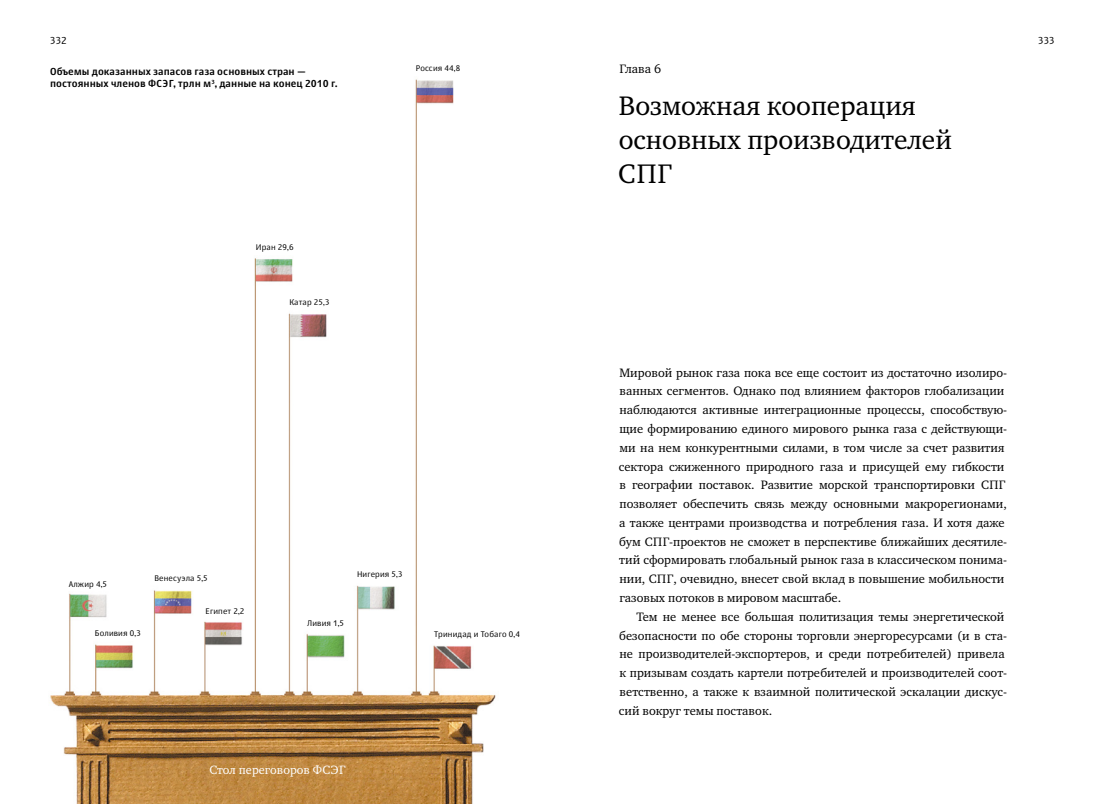
<style>
.page{position:relative;width:1105px;height:804px;background:#fff}
.page>*{position:absolute;margin:0;border:0;box-sizing:border-box;transform-origin:0 0}
.t1{font:27.5px/33.8px "Charter ITC";color:#000}
.t2{font:12.5px/18.8px "Charter ITC";color:#000}
.t3{font:12.38px "Charter ITC";color:#fff}
.t4{font:700 10px/12px "Story";color:#000}
.t5{font:10px "Story";color:#000}
.t6{font:8.12px "Story";letter-spacing:.02em;color:#000}
</style>
<div class="page">
<img style="left:50px;top:79px;width:446px;height:724px">
<p class="t5" style="left:50px;top:34px;width:18px">332</p>
<p class="t5" style="left:1038px;top:34px;width:18px">333</p>
<p class="t4" style="left:50px;top:65px;width:288px">Объемы доказанных запасов газа основных стран — постоянных членов ФСЭГ, трлн м<sup>3</sup>, данные на конец 2010 г.</p>
<p class="t6" style="left:256px;top:242px;width:39px">Иран 29,6</p>
<p class="t6" style="left:289px;top:297px;width:42px">Катар 25,3</p>
<p class="t6" style="left:416px;top:63px;width:46px">Россия 44,8</p>
<p class="t6" style="left:69px;top:578px;width:40px">Алжир 4,5</p>
<p class="t6" style="left:154px;top:573px;width:55px">Венесуэла 5,5</p>
<p class="t6" style="left:205px;top:605px;width:40px">Египет 2,2</p>
<p class="t6" style="left:357px;top:569px;width:47px">Нигерия 5,3</p>
<p class="t6" style="left:307px;top:617px;width:38px">Ливия 1,5</p>
<p class="t6" style="left:95px;top:627px;width:47px">Боливия 0,3</p>
<p class="t6" style="left:434px;top:628px;width:87px">Тринидад и Тобаго 0,4</p>
<p class="t3" style="left:209px;top:761px;width:138px">Стол переговоров ФСЭГ</p>
<p class="t2" style="left:619px;top:59px;width:43px">Глава 6</p>
<h1 class="t1" style="left:618px;top:89px;width:335px">Возможная кооперация основных производителей<br>СПГ</h1>
<p class="t2" style="left:619px;top:363px;width:390px">Мировой рынок газа пока все еще состоит из достаточно изолиро&shy;ванных сегментов. Однако под влиянием факторов глобализации наблюдаются активные интеграционные процессы, способствую&shy;щие формированию единого мирового рынка газа с действующи&shy;ми на нем конкурентными силами, в том числе за счет развития сектора сжиженного природного газа и присущей ему гибкости в географии поставок. Развитие морской транспортировки СПГ позволяет обеспечить связь между основными макрорегионами, а также центрами производства и потребления газа. И хотя даже бум СПГ-проектов не сможет в перспективе ближайших десятиле&shy;тий сформировать глобальный рынок газа в классическом понима&shy;нии, СПГ, очевидно, внесет свой вклад в повышение мобильности газовых потоков в мировом масштабе.</p>
<p class="t2" style="left:619px;top:606px;width:390px;text-indent:18px">Тем не менее все большая политизация темы энергетической безопасности по обе стороны торговли энергоресурсами (и в ста&shy;не производителей-экспортеров, и среди потребителей) привела к призывам создать картели потребителей и производителей соот&shy;ветственно, а также к взаимной политической эскалации дискус&shy;сий вокруг темы поставок.</p>
</div>
